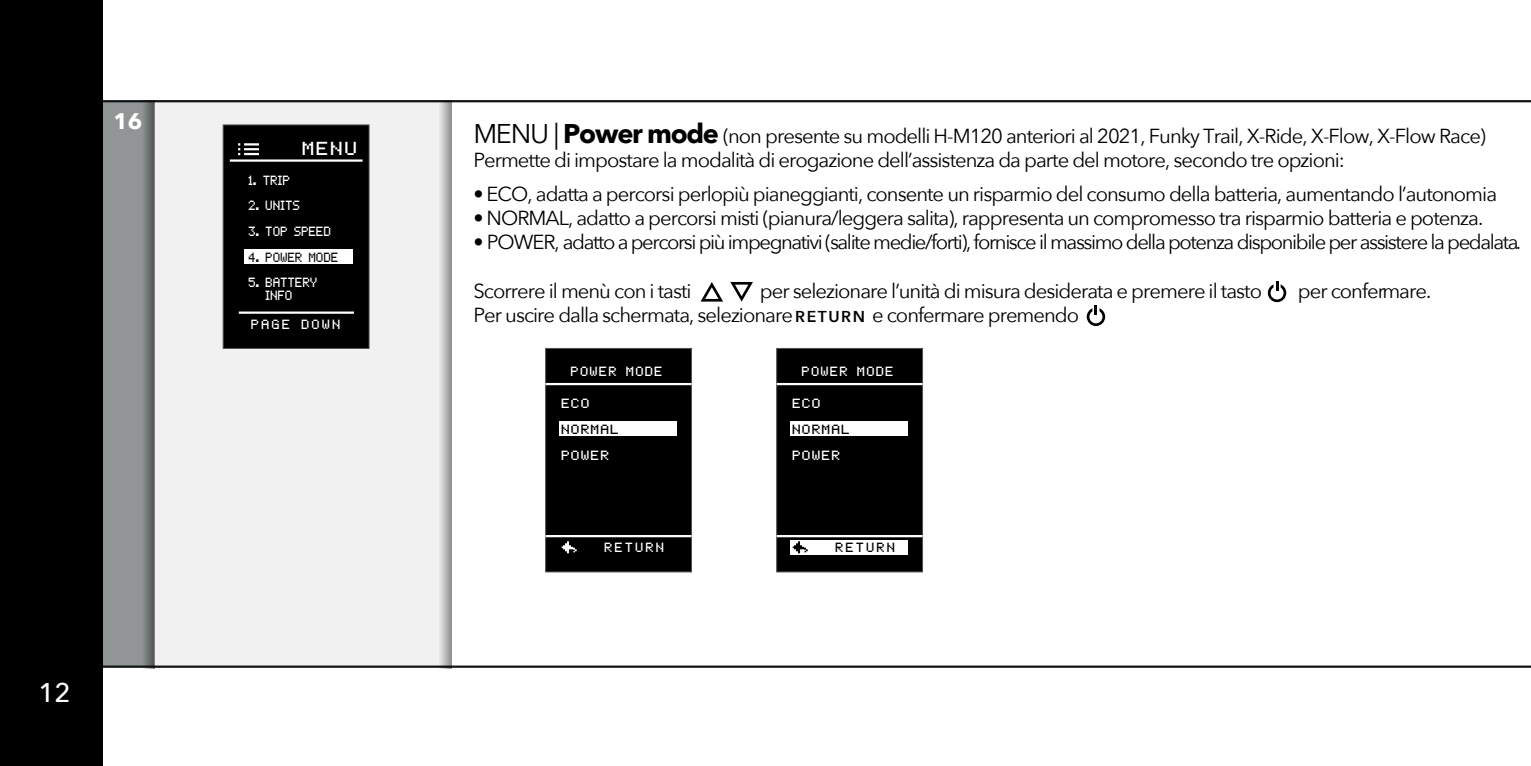
<style>
.page{position:relative;width:1531px;height:766px;background:#fff}
.page>*{position:absolute;margin:0;border:0;box-sizing:border-box;transform-origin:0 0}
.t1{font:500 27px "Avenir Next";color:#fff}
.t2{font:700 22.5px "Avenir Next";color:#fff}
.t3{font:20.25px/24.3px "Avenir Next";letter-spacing:-.05em;color:#000001}
.t4{font:20.25px "Avenir Next";letter-spacing:-.07em;color:#000001}
.t5{font:15.08px "pixelmix";color:#fff;scale:1.11 1}
.t6{font:10.58px/12.8px "pixelmix";color:#fff;scale:.93 1}
.t7{font:10.58px "pixelmix";letter-spacing:.12em;color:#fff}
.t8{font:10.58px "pixelmix";letter-spacing:.1em;color:#fff;scale:1.09 1}
.t9{font:10.58px "pixelmix";letter-spacing:.1em;color:#fff;scale:.93 1}
.t10{font:10.58px "pixelmix";letter-spacing:.1em;color:#000001;scale:1.09 1}
.t11{font:10.58px "pixelmix";color:#101315;scale:.93 1}
.t12{font:10.58px "pixelmix";letter-spacing:.2em;color:#fff}
.t13{font:10.58px "pixelmix";letter-spacing:.1em;color:#fff}
.t14{font:10.58px "pixelmix";letter-spacing:.1em;color:#000001}
.s1{font-size:27px}
.s2{font-weight:700;font-size:27px}
.s3{font-weight:600;font-size:15.75px}
</style>
<div class="page">
<div style="left:102px;top:101px;width:53px;height:565px;background:#929595"></div>
<div style="left:155px;top:101px;width:296px;height:565px;background:#f0f1f0"></div>
<hr style="left:102px;top:100px;width:1429px;height:2px;background:#101315">
<hr style="left:102px;top:665px;width:1429px;height:2px;background:#101315">
<svg style="left:143px;top:102px;width:12px;height:566px"></svg>
<svg style="left:439px;top:102px;width:12px;height:566px"></svg>
<div style="left:0;top:0;width:102px;height:765px;background:#000001"></div>
<div style="left:223px;top:125px;width:146px;height:223px;background:#000001;border:1px solid #4f5252"></div>
<hr style="left:230px;top:159px;width:133px;height:3px;background:#fff">
<hr style="left:239px;top:311px;width:115px;height:3px;background:#fff">
<svg style="left:238px;top:143px;width:21px;height:12px"></svg>
<div style="left:244px;top:249px;width:109px;height:15px;background:#fff"></div>
<div style="left:545px;top:348px;width:147px;height:224px;background:#000001;border:1px solid #4f5252"></div>
<div style="left:558px;top:421px;width:118px;height:15px;background:#fff"></div>
<hr style="left:546px;top:383px;width:145px;height:2px;background:#fff">
<hr style="left:546px;top:535px;width:145px;height:2px;background:#fff">
<svg style="left:562px;top:541px;width:15px;height:12px"></svg>
<div style="left:776px;top:348px;width:147px;height:224px;background:#000001;border:1px solid #4f5252"></div>
<div style="left:789px;top:421px;width:118px;height:15px;background:#fff"></div>
<div style="left:789px;top:540px;width:118px;height:14px;background:#fff"></div>
<hr style="left:777px;top:383px;width:145px;height:2px;background:#fff">
<hr style="left:777px;top:535px;width:145px;height:2px;background:#fff">
<svg style="left:793px;top:541px;width:15px;height:12px"></svg>
<svg style="left:1268px;top:281px;width:18px;height:21px"></svg>
<svg style="left:1087px;top:305px;width:18px;height:21px"></svg>
<svg style="left:701px;top:282px;width:22px;height:19px"></svg>
<svg style="left:730px;top:282px;width:23px;height:19px"></svg>
<p class="t2" style="left:113px;top:102px;width:31px">16</p>
<p class="t5" style="left:303px;top:141px;width:51px">MENU</p>
<p class="t9" style="left:249px;top:175px;width:47px">1. TRIP</p>
<p class="t9" style="left:249px;top:200px;width:57px">2. UNITS</p>
<p class="t6" style="left:249px;top:226px;width:90px">3. TOP SPEED</p>
<p class="t11" style="left:249px;top:252px;width:98px">4. POWER MODE</p>
<p class="t6" style="left:266px;top:277px;width:57px;text-indent:-17px">5. BATTERY<br>INFO</p>
<p class="t12" style="left:252px;top:319px;width:91px">PAGE DOWN</p>
<h1 class="t1" style="left:38px;top:669px;width:34px">12</h1>
<p class="t3" style="left:473px;top:123px;width:1014px"><span class="s1">MENU |</span> <span class="s2">Power mode</span> (non presente su modelli H-M120 anteriori al 2021, Funky Trail, X-Ride, X-Flow, X-Flow Race)<br>Permette di impostare la modalità di erogazione dell’assistenza da parte del motore, secondo tre opzioni:</p>
<p class="t3" style="left:473px;top:180px;width:1025px">• ECO, adatta a percorsi perlopiù pianeggianti, consente un risparmio del consumo della batteria, aumentando l’autonomia</p>
<p class="t3" style="left:473px;top:205px;width:1011px">• NORMAL, adatto a percorsi misti (pianura/leggera salita), rappresenta un compromesso tra risparmio batteria e potenza.</p>
<p class="t4" style="left:473px;top:225px;width:1049px">• POWER, adatto a percorsi più impegnativi (salite medie/forti), fornisce il massimo della potenza disponibile per assistere la pedalata.</p>
<p class="t3" style="left:473px;top:278px;width:220px">Scorrere il menù con i tasti</p>
<p class="t3" style="left:760px;top:278px;width:504px">per selezionare l’unità di misura desiderata e premere il tasto</p>
<p class="t3" style="left:1298px;top:278px;width:135px">per confermare.</p>
<p class="t3" style="left:473px;top:302px;width:607px">Per uscire dalla schermata, selezionare <span class="s3">RETURN</span> e confermare premendo</p>
<p class="t7" style="left:571px;top:366px;width:93px">POWER MODE</p>
<p class="t8" style="left:562px;top:398px;width:28px">ECO</p>
<p class="t10" style="left:562px;top:424px;width:55px">NORMAL</p>
<p class="t8" style="left:562px;top:449px;width:46px">POWER</p>
<p class="t13" style="left:605px;top:542px;width:61px">RETURN</p>
<p class="t7" style="left:802px;top:366px;width:93px">POWER MODE</p>
<p class="t8" style="left:793px;top:398px;width:28px">ECO</p>
<p class="t10" style="left:793px;top:424px;width:55px">NORMAL</p>
<p class="t8" style="left:793px;top:449px;width:46px">POWER</p>
<p class="t14" style="left:836px;top:542px;width:61px">RETURN</p>
</div>
